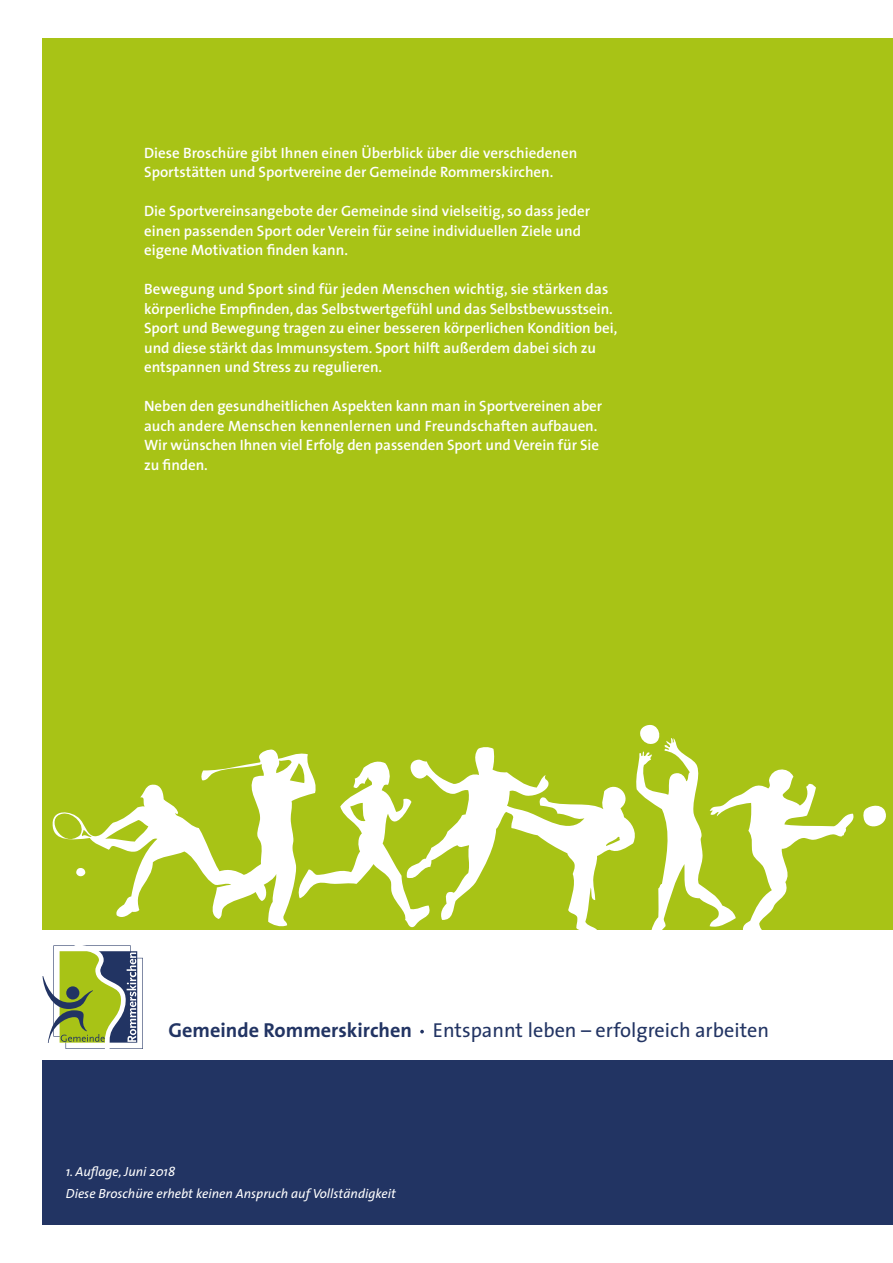
<style>
.page{position:relative;width:893px;height:1263px;background:#fff}
.page>*{position:absolute;margin:0;border:0;box-sizing:border-box;transform-origin:0 0}
.t1{font:20.25px "The Sans";color:#223463}
.t2{font:600 15px/19.5px "The Sans";letter-spacing:-.005em;color:#fff}
.t3{font:italic 13.2px/22.5px "The Sans";color:#fff}
.s1{font-weight:700}
</style>
<div class="page">
<div style="left:43px;top:38px;width:850px;height:892px;background:#a8c316"></div>
<div style="left:43px;top:1060px;width:850px;height:165px;background:#223463"></div>
<svg style="left:863px;top:805px;width:23px;height:22px"></svg>
<svg style="left:52px;top:749px;width:244px;height:178px"></svg>
<svg style="left:296px;top:724px;width:558px;height:206px"></svg>
<svg style="left:43px;top:945px;width:100px;height:104px"></svg>
<svg style="left:420px;top:1030px;width:4px;height:3px"></svg>
<p class="t2" style="left:144px;top:142px;width:435px">Diese Broschüre gibt Ihnen einen Überblick über die verschiedenen<br>Sportstätten und Sportvereine der Gemeinde Rommerskirchen.</p>
<p class="t2" style="left:144px;top:201px;width:448px">Die Sportvereinsangebote der Gemeinde sind vielseitig, so dass jeder einen passenden Sport oder Verein für seine individuellen Ziele und eigene Motivation finden kann.</p>
<p class="t2" style="left:144px;top:279px;width:475px">Bewegung und Sport sind für jeden Menschen wichtig, sie stärken das körperliche Empfinden, das Selbstwertgefühl und das Selbstbewusstsein.<br>Sport und Bewegung tragen zu einer besseren körperlichen Kondition bei, und diese stärkt das Immunsystem. Sport hilft außerdem dabei sich zu entspannen und Stress zu regulieren.</p>
<p class="t2" style="left:144px;top:396px;width:460px">Neben den gesundheitlichen Aspekten kann man in Sportvereinen aber auch andere Menschen kennenlernen und Freundschaften aufbauen.<br>Wir wünschen Ihnen viel Erfolg den passenden Sport und Verein für Sie zu finden.</p>
<h1 class="t1" style="left:168px;top:1013px;width:602px"><span class="s1">Gemeinde Rommerskirchen</span> Entspannt leben – erfolgreich arbeiten</h1>
<p class="t3" style="left:66px;top:1159px;width:332px">1. Auflage, Juni 2018<br>Diese Broschüre erhebt keinen Anspruch auf Vollständigkeit</p>
</div>
